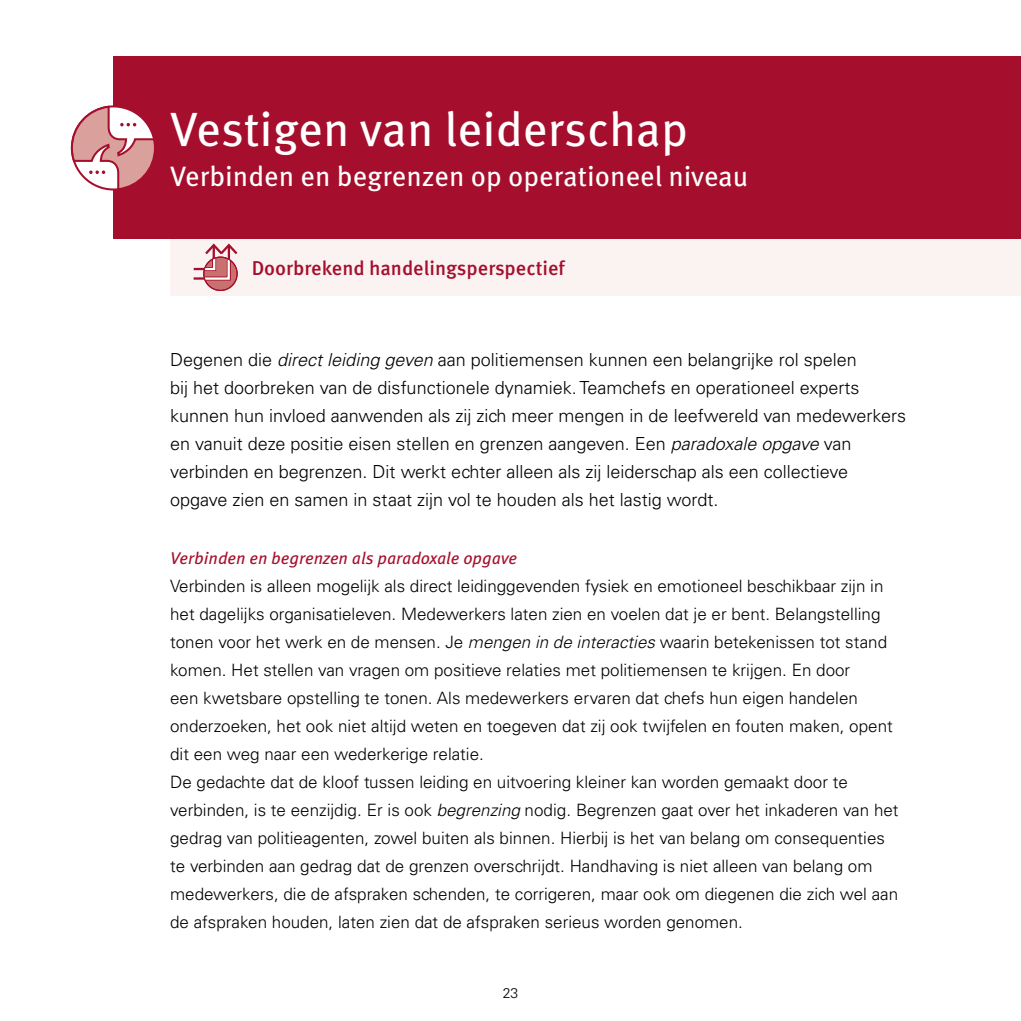
<style>
.page{position:relative;width:1021px;height:1021px;background:#fff}
.page>*{position:absolute;margin:0;border:0;box-sizing:border-box;transform-origin:0 0}
.t1{font:48px "Meta OT";color:#fff}
.t2{font:28px "Meta OT";color:#fff}
.t3{font:500 20px "Meta OT";color:#a50f2d}
.t4{font:300 18px/28px "Univers LT Std";color:#000}
.t5{font:300 17px/28px "Univers LT Std";color:#000}
.t6{font:italic 17px "Meta OT";letter-spacing:-.005em;color:#a50f2d}
.t7{font:300 14px "Univers LT Std";color:#000}
.s1{font-style:italic}
</style>
<div class="page">
<div style="left:170px;top:239px;width:850px;height:57px;background:#fbf3f2"></div>
<div style="left:204px;top:257px;width:33px;height:33px;background:#c8716f;border-radius:50%"></div>
<svg style="left:193px;top:243px;width:45px;height:39px"></svg>
<div style="left:203px;top:256px;width:35px;height:35px;border:1px solid #a50f2d;border-radius:50%"></div>
<div style="left:113px;top:57px;width:907px;height:182px;background:#a50f2d"></div>
<svg style="left:70px;top:105px;width:84px;height:86px"></svg>
<h1 class="t1" style="left:170px;top:100px;width:519px">Vestigen van leiderschap</h1>
<h2 class="t2" style="left:170px;top:159px;width:579px">Verbinden en begrenzen op operationeel niveau</h2>
<p class="t3" style="left:252px;top:256px;width:315px">Doorbrekend handelingsperspectief</p>
<p class="t4" style="left:170px;top:345px;width:737px">Degenen die <span class="s1">direct leiding geven</span> aan politiemensen kunnen een belangrijke rol spelen<br>bij het doorbreken van de disfunctionele dynamiek. Teamchefs en operationeel experts kunnen hun invloed aanwenden als zij zich meer mengen in de leefwereld van medewerkers en vanuit deze positie eisen stellen en grenzen aangeven. Een <span class="s1">paradoxale opgave</span> van verbinden en begrenzen. Dit werkt echter alleen als zij leiderschap als een collectieve opgave zien en samen in staat zijn vol te houden als het lastig wordt.</p>
<p class="t6" style="left:170px;top:547px;width:348px">Verbinden en begrenzen als paradoxale opgave</p>
<p class="t5" style="left:170px;top:572px;width:730px">Verbinden is alleen mogelijk als direct leidinggevenden fysiek en emotioneel beschikbaar zijn in het dagelijks organisatieleven. Medewerkers laten zien en voelen dat je er bent. Belangstelling tonen voor het werk en de mensen. Je <span class="s1">mengen in de interacties</span> waarin betekenissen tot stand komen. Het stellen van vragen om positieve relaties met politiemensen te krijgen. En door<br>een kwetsbare opstelling te tonen. Als medewerkers ervaren dat chefs hun eigen handelen onderzoeken, het ook niet altijd weten en toegeven dat zij ook twijfelen en fouten maken, opent dit een weg naar een wederkerige relatie.<br>De gedachte dat de kloof tussen leiding en uitvoering kleiner kan worden gemaakt door te verbinden, is te eenzijdig. Er is ook <span class="s1">begrenzing</span> nodig. Begrenzen gaat over het inkaderen van het gedrag van politieagenten, zowel buiten als binnen. Hierbij is het van belang om consequenties te verbinden aan gedrag dat de grenzen overschrijdt. Handhaving is niet alleen van belang om medewerkers, die de afspraken schenden, te corrigeren, maar ook om diegenen die zich wel aan de afspraken houden, laten zien dat de afspraken serieus worden genomen.</p>
<p class="t7" style="left:502px;top:984px;width:17px">23</p>
</div>
